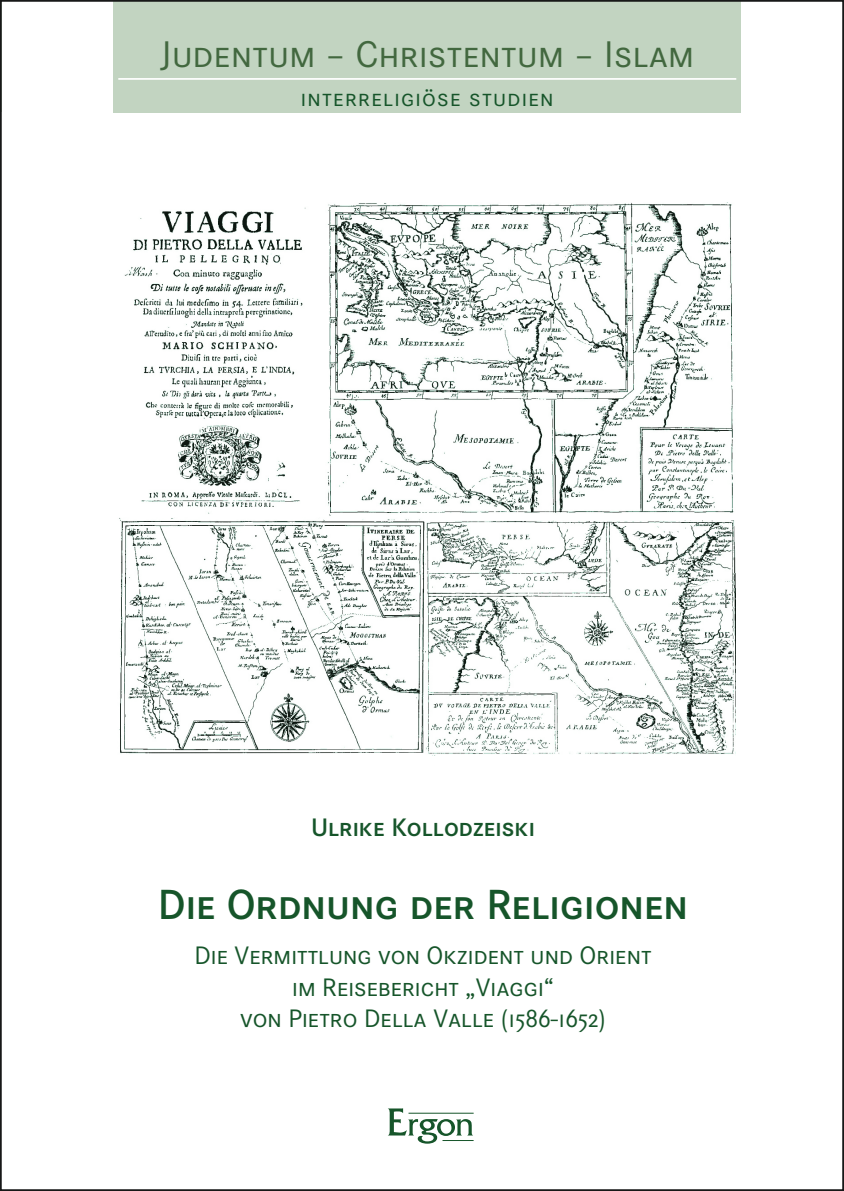
<style>
.page{position:relative;width:844px;height:1191px;background:#fff}
.page>*{position:absolute;margin:0;border:0;box-sizing:border-box;transform-origin:0 0}
.t1{font:600 43.75px "Corporate SSC";color:#16552a}
.t2{font:38.5px "Corporate SSC";letter-spacing:.01em;color:#42683f}
.t3{font:26.25px/31.5px "Corporate SSC";color:#16552a;text-align:center}
.t4{font:600 26.25px "Corporate SSC";color:#16552a}
.t5{font:24.5px "Corporate SSC";letter-spacing:.05em;color:#16552a}
</style>
<div class="page">
<div style="left:114px;top:1px;width:626px;height:111px;background:#c2d4c1"></div>
<hr style="left:118px;top:78px;width:618px;height:2px;background:#fff">
<svg style="left:388px;top:1108px;width:85px;height:35px"></svg>
<hr style="left:408px;top:1112px;width:65px;height:1px;background:#16552a">
<hr style="left:442px;top:1140px;width:31px;height:1px;background:#16552a">
<img style="left:124px;top:207px;width:182px;height:307px">
<img style="left:327px;top:202px;width:407px;height:314px">
<img style="left:119px;top:518px;width:305px;height:236px">
<img style="left:426px;top:520px;width:309px;height:234px">
<h2 class="t2" style="left:160px;top:32px;width:535px">Judentum – Christentum – Islam</h2>
<p class="t5" style="left:301px;top:84px;width:254px">interreligiöse studien</p>
<p class="t4" style="left:311px;top:812px;width:225px">Ulrike Kollodzeiski</p>
<h1 class="t1" style="left:158px;top:879px;width:531px">Die Ordnung der Religionen</h1>
<p class="t3" style="left:194px;top:940px;width:458px">Die Vermittlung von Okzident und Orient im Reisebericht „Viaggi“<br>von Pietro Della Valle (1586-1652)</p>
</div>
